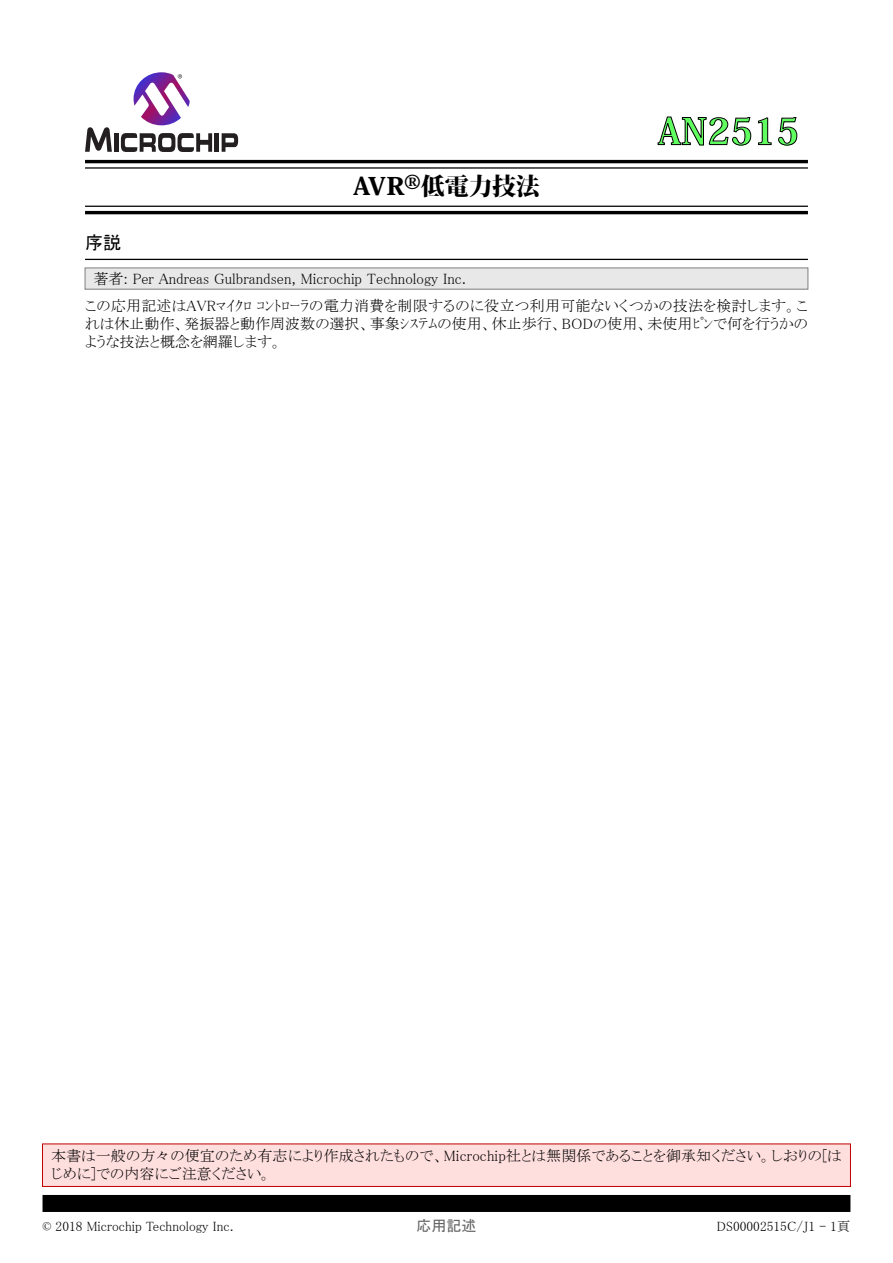
<style>
.page{position:relative;width:893px;height:1263px;background:#fff}
.page>*{position:absolute;margin:0;border:0;box-sizing:border-box;transform-origin:0 0}
.t1{font:800 36px "Koz Min Pro";color:#60ff60}
.t2{font:800 24px "Koz Min Pro";letter-spacing:-.01em;color:#000;scale:1.1 1}
.t3{font:18px "MS P Gothic";color:#000}
.t4{font:15px/18px "MS P Mincho";color:#000}
.t5{font:15px "MS P Gothic";color:#646464}
.t6{font:13.5px "MS P Mincho";color:#000}
</style>
<div class="page">
<svg style="left:85px;top:127px;width:27px;height:25px"></svg>
<div style="left:114px;top:133px;width:5px;height:19px;background:#231f20"></div>
<hr style="left:215px;top:133px;width:4px;height:19px;background:#231f20">
<svg style="left:222px;top:133px;width:16px;height:19px"></svg>
<svg style="left:121px;top:133px;width:91px;height:19px"></svg>
<svg style="left:134px;top:72px;width:56px;height:53px"></svg>
<svg style="left:658px;top:116px;width:93px;height:30px"></svg>
<svg style="left:758px;top:117px;width:13px;height:28px"></svg>
<svg style="left:778px;top:117px;width:19px;height:29px"></svg>
<hr style="left:85px;top:160px;width:723px;height:3px;background:#000">
<hr style="left:85px;top:167px;width:723px;height:2px;background:#000">
<hr style="left:85px;top:206px;width:723px;height:1px;background:#000">
<hr style="left:85px;top:211px;width:723px;height:3px;background:#000">
<hr style="left:85px;top:259px;width:723px;height:1px;background:#000">
<div style="left:43px;top:1144px;width:807px;height:42px;background:#ffdede"></div>
<div style="left:42px;top:1143px;width:809px;height:44px;border:1px solid #c00000"></div>
<div style="left:43px;top:1195px;width:807px;height:17px;background:#000"></div>
<div style="left:85px;top:268px;width:723px;height:21px;background:#e8e8e8"></div>
<div style="left:85px;top:267px;width:723px;height:23px;border:1px solid #808080"></div>
<p class="t3" style="left:85px;top:234px;width:37px">序説</p>
<h2 class="t2" style="left:353px;top:168px;width:171px">AVR®低電力技法</h2>
<h1 class="t1" style="left:658px;top:105px;width:143px">AN2515</h1>
<p class="t4" style="left:85px;top:265px;width:724px;line-height:26.5px;text-indent:9px">著者: Per Andreas Gulbrandsen, Microchip Technology Inc.<br>この応用記述はAVRﾏｲｸﾛ ｺﾝﾄﾛｰﾗの電力消費を制限するのに役立つ利用可能ないくつかの技法を検討します。こ</p>
<p class="t4" style="left:85px;top:314px;width:724px">れは休止動作、発振器と動作周波数の選択、事象ｼｽﾃﾑの使用、休止歩行、BODの使用、未使用ﾋﾟﾝで何を行うかのような技法と概念を網羅します。</p>
<p class="t4" style="left:51px;top:1147px;width:792px">本書は一般の方々の便宜のため有志により作成されたもので、Microchip社とは無関係であることを御承知ください。しおりの[はじめに]での内容にご注意ください。</p>
<p class="t6" style="left:43px;top:1219px;width:193px">© 2018 Microchip Technology Inc.</p>
<p class="t5" style="left:416px;top:1218px;width:61px">応用記述</p>
<p class="t6" style="left:717px;top:1219px;width:135px">DS00002515C/J1 - 1頁</p>
</div>
